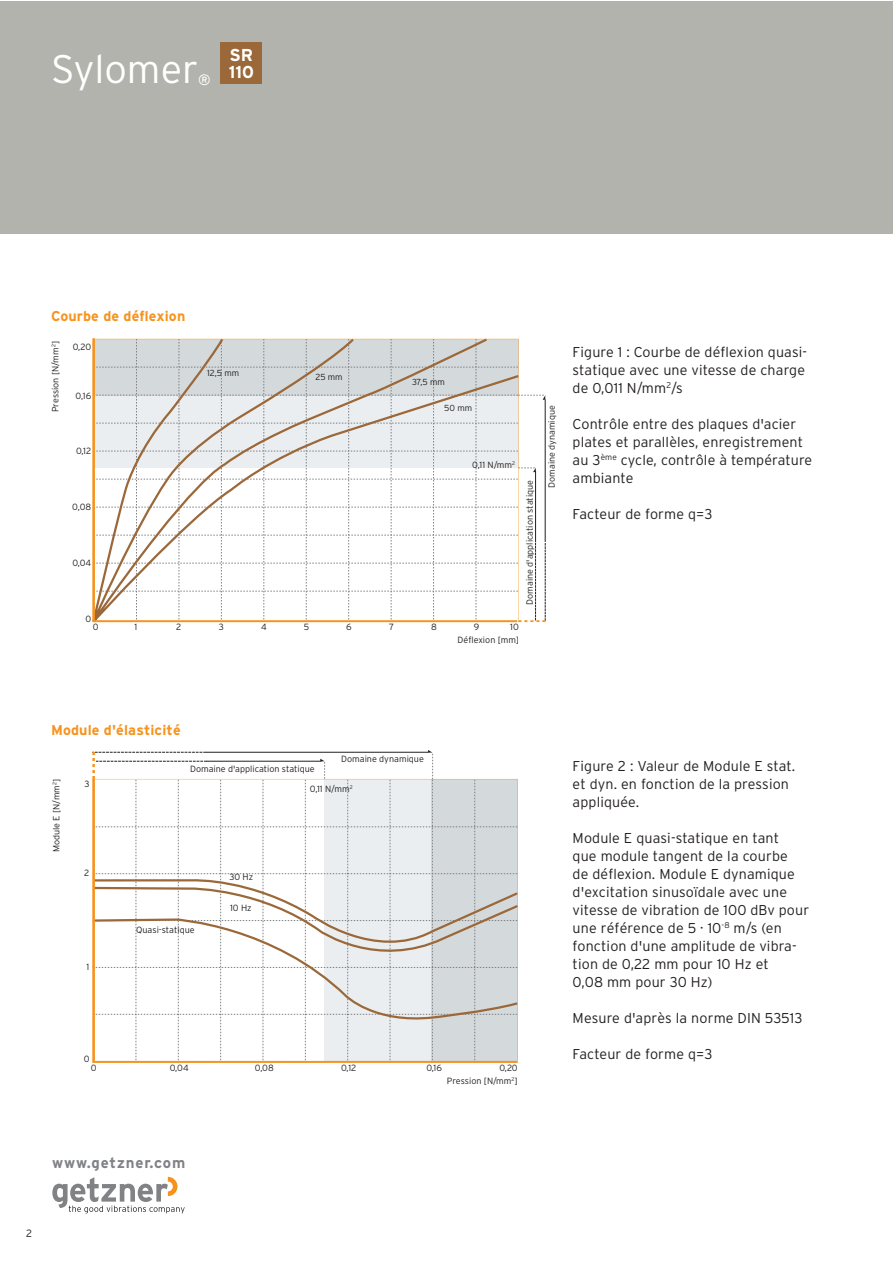
<style>
.page{position:relative;width:893px;height:1263px;background:#fff}
.page>*{position:absolute;margin:0;border:0;box-sizing:border-box;transform-origin:0 0}
.t1{font:300 39.75px "Interstate";color:#fff}
.t2{font:700 17.25px/17.2px "Interstate";color:#fff}
.t3{font:700 15px "Interstate";letter-spacing:.055em;color:#808285}
.t4{font:15px "Interstate";color:#fff}
.t5{font:300 14.25px/18px "Interstate";letter-spacing:.01em;color:#231f20}
.t6{font:700 14.25px "Interstate";letter-spacing:.01em;color:#f7931d}
.t7{font:300 10.5px "Interstate";color:#231f20}
.t8{font:300 9px/13px "Interstate";color:#231f20;text-align:right}
.t9{font:300 8.7px "Interstate";color:#231f20}
</style>
<div class="page">
<div style="left:0;top:1px;width:892px;height:233px;background:#b2b3ac"></div>
<div style="left:221px;top:42px;width:41px;height:41px;background:#9b683a"></div>
<svg style="left:93px;top:339px;width:453px;height:283px"></svg>
<svg style="left:92px;top:750px;width:426px;height:312px"></svg>
<svg style="left:52px;top:1177px;width:133px;height:36px"></svg>
<h1 class="t1" style="left:51px;top:47px;width:149px">Sylomer</h1>
<p class="t4" style="left:198px;top:71px;width:14px">®</p>
<p class="t2" style="left:229px;top:46px;width:27px">SR<br>110</p>
<p class="t6" style="left:51px;top:308px;width:136px">Courbe de déflexion</p>
<p class="t8" style="left:49px;top:412px;width:72px;rotate:-90deg">Pression [N/mm<sup>2</sup>]</p>
<p class="t8" style="left:73px;top:341px;width:20px">0,20</p>
<p class="t8" style="left:76px;top:389px;width:17px">0,16</p>
<p class="t9" style="left:207px;top:368px;width:34px">12,5 mm</p>
<p class="t9" style="left:316px;top:372px;width:29px">25 mm</p>
<p class="t9" style="left:412px;top:377px;width:34px">37,5 mm</p>
<p class="t9" style="left:444px;top:403px;width:30px">50 mm</p>
<p class="t8" style="left:76px;top:444px;width:17px">0,12</p>
<p class="t8" style="left:72px;top:500px;width:20px">0,08</p>
<p class="t8" style="left:72px;top:556px;width:20px">0,04</p>
<p class="t8" style="left:472px;top:458px;width:44px">0,11 N/mm<sup>2</sup></p>
<p class="t8" style="left:85px;top:612px;width:7px">0</p>
<p class="t8" style="left:93px;top:621px;width:7px">0</p>
<p class="t8" style="left:135px;top:621px;width:4px">1</p>
<p class="t8" style="left:458px;top:621px;width:63px">10<br>Déflexion [mm]</p>
<p class="t8" style="left:176px;top:621px;width:7px">2</p>
<p class="t8" style="left:219px;top:621px;width:7px">3</p>
<p class="t8" style="left:261px;top:621px;width:7px">4</p>
<p class="t8" style="left:304px;top:621px;width:7px">5</p>
<p class="t8" style="left:346px;top:621px;width:7px">6</p>
<p class="t8" style="left:389px;top:621px;width:7px">7</p>
<p class="t8" style="left:431px;top:621px;width:7px">8</p>
<p class="t8" style="left:474px;top:621px;width:7px">9</p>
<p class="t8" style="left:523px;top:605px;width:126px;rotate:-90deg">Domaine d'application statique</p>
<p class="t8" style="left:545px;top:488px;width:84px;rotate:-90deg">Domaine dynamique</p>
<p class="t5" style="left:573px;top:343px;width:236px">Figure 1 : Courbe de déflexion quasi&shy;statique avec une vitesse de charge de 0,011 N/mm<sup>2</sup>/s</p>
<p class="t5" style="left:573px;top:415px;width:241px">Contrôle entre des plaques d'acier plates et parallèles, enregistrement au 3<sup>ème</sup> cycle, contrôle à température ambiante</p>
<p class="t5" style="left:573px;top:505px;width:141px">Facteur de forme q=3</p>
<p class="t6" style="left:51px;top:722px;width:131px">Module d'élasticité</p>
<p class="t8" style="left:50px;top:852px;width:75px;rotate:-90deg">Module E [N/mm<sup>2</sup>]</p>
<p class="t8" style="left:84px;top:777px;width:7px">3</p>
<p class="t8" style="left:84px;top:866px;width:7px">2</p>
<p class="t8" style="left:341px;top:752px;width:84px">Domaine dynamique</p>
<p class="t8" style="left:190px;top:762px;width:126px">Domaine d'application statique</p>
<p class="t8" style="left:310px;top:782px;width:44px">0,11 N/mm<sup>2</sup></p>
<p class="t8" style="left:229px;top:871px;width:25px">30 Hz</p>
<p class="t8" style="left:230px;top:901px;width:23px">10 Hz</p>
<p class="t8" style="left:87px;top:960px;width:4px">1</p>
<p class="t8" style="left:136px;top:923px;width:60px">Quasi-statique</p>
<p class="t8" style="left:84px;top:1052px;width:7px">0</p>
<p class="t8" style="left:91px;top:1061px;width:7px">0</p>
<p class="t8" style="left:447px;top:1061px;width:72px">0,20<br>Pression [N/mm<sup>2</sup>]</p>
<p class="t8" style="left:170px;top:1061px;width:20px">0,04</p>
<p class="t8" style="left:255px;top:1061px;width:20px">0,08</p>
<p class="t8" style="left:341px;top:1061px;width:17px">0,12</p>
<p class="t8" style="left:426px;top:1061px;width:17px">0,16</p>
<p class="t3" style="left:52px;top:1154px;width:135px">www.getzner.com</p>
<p class="t7" style="left:26px;top:1228px;width:7px">2</p>
<p class="t5" style="left:573px;top:757px;width:224px">Figure 2 : Valeur de Module E stat. et dyn. en fonction de la pression appliquée.</p>
<p class="t5" style="left:573px;top:829px;width:238px">Module E quasi-statique en tant<br>que module tangent de la courbe<br>de déflexion. Module E dynamique d'excitation sinusoïdale avec une vitesse de vibration de 100 dBv pour une référence de 5 · 10<sup>-8</sup> m/s (en fonction d'une amplitude de vibra&shy;tion de 0,22 mm pour 10 Hz et<br>0,08 mm pour 30 Hz)</p>
<p class="t5" style="left:573px;top:1009px;width:231px">Mesure d'après la norme DIN 53513</p>
<p class="t5" style="left:573px;top:1045px;width:141px">Facteur de forme q=3</p>
</div>
